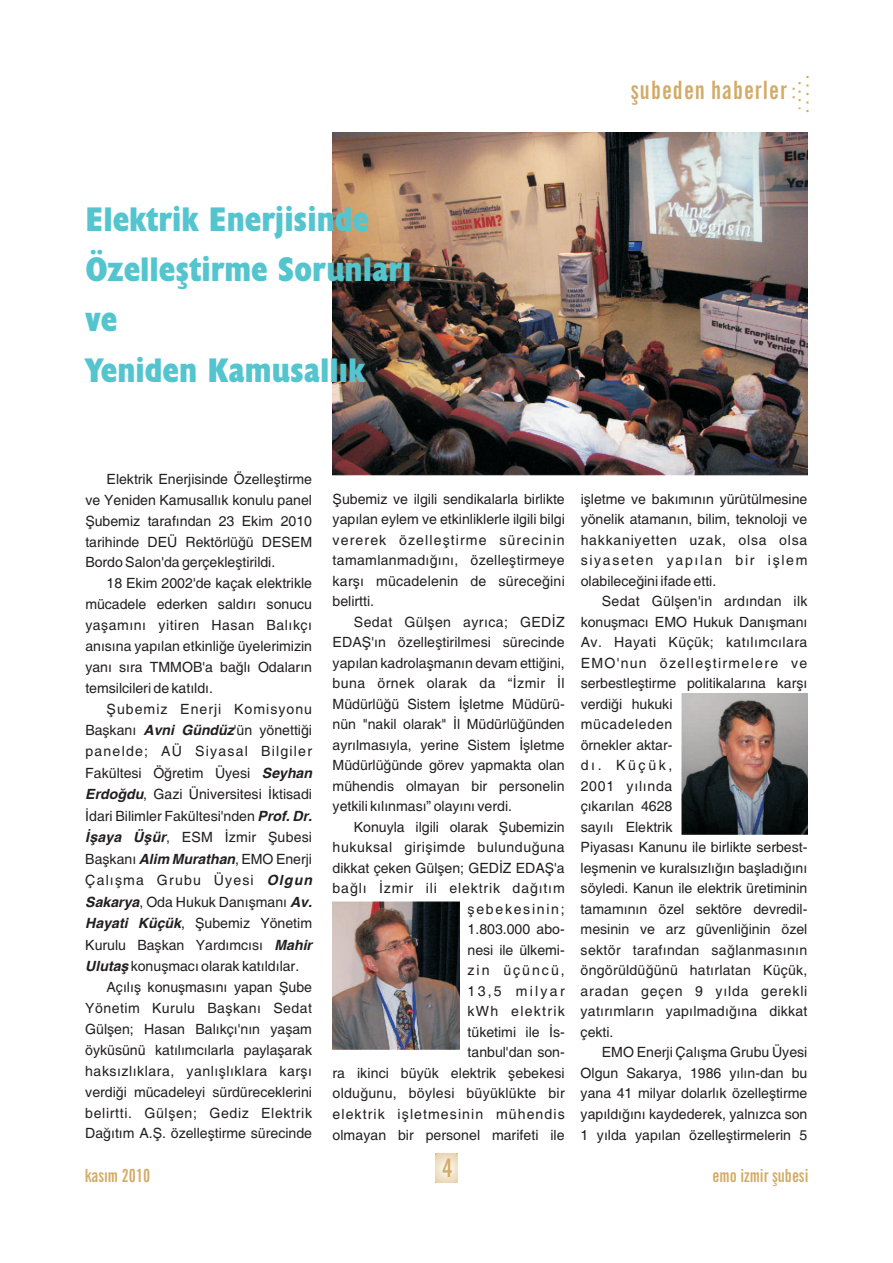
<style>
.page{position:relative;width:893px;height:1263px;background:#fff}
.page>*{position:absolute;margin:0;border:0;box-sizing:border-box;transform-origin:0 0}
.t1{font:700 condensed 34.5px/50.2px "Humanist 521 BT Xtra";color:#54c5cf}
.t2{font:700 condensed 25.5px "News Gothic BT";color:#d2ab66;scale:.88 1}
.t3{font:700 extra-condensed 25.35px "News Gothic BT";letter-spacing:.045em;color:#d2ab66}
.t4{font:700 extra-condensed 18px "News Gothic BT";color:#d2ab66}
.t5{font:14.1px/20.5px "Helvetica";color:#231f20;text-align:justify}
.t6{font:14.1px/20.5px "Helvetica";letter-spacing:.02em;color:#231f20;text-align:right}
.t7{font:14.1px "Helvetica";letter-spacing:.035em;color:#231f20}
.t8{font:14.1px "Helvetica";letter-spacing:.045em;color:#231f20}
.t9{font:14.1px "Helvetica";letter-spacing:.09em;color:#231f20}
.t10{font:14.1px "Helvetica";letter-spacing:.07em;color:#231f20}
.t11{font:14.1px "Helvetica";letter-spacing:.085em;color:#231f20}
.s1{font-weight:700;font-style:italic}
</style>
<div class="page">
<img style="left:333px;top:132px;width:474px;height:343px">
<img style="left:333px;top:901px;width:126px;height:148px">
<img style="left:681px;top:694px;width:126px;height:141px">
<svg style="left:792px;top:76px;width:16px;height:37px"></svg>
<svg style="left:436px;top:1154px;width:21px;height:28px"></svg>
<h3 class="t3" style="left:631px;top:79px;width:157px">şubeden haberler</h3>
<h1 class="t1" style="left:86px;top:197px;width:327px">Elektrik Enerjisinde<br>Özelleştirme Sorunları ve<br>Yeniden Kamusallık</h1>
<p class="t5" style="left:85px;top:470px;width:228px;text-indent:21px">Elektrik Enerjisinde Özelleştirme ve Yeniden Kamusallık konulu panel Şubemiz tarafından 23 Ekim 2010 tarihinde DEÜ Rektörlüğü DESEM Bordo Salon'da gerçekleştirildi.</p>
<p class="t5" style="left:85px;top:574px;width:228px;text-indent:21px">18 Ekim 2002'de kaçak elektrikle mücadele ederken saldırı sonucu yaşamını yitiren Hasan Balıkçı anısına yapılan etkinliğe üyelerimizin yanı sıra TMMOB'a bağlı Odaların temsilcileri de katıldı.</p>
<p class="t10" style="left:107px;top:703px;width:207px">Şubemiz Enerji Komisyonu</p>
<p class="t5" style="left:85px;top:721px;width:228px">Başkanı <span class="s1">Avni Gündüz</span>'ün yönettiği</p>
<p class="t9" style="left:85px;top:746px;width:228px">panelde; AÜ Siyasal Bilgiler</p>
<p class="t5" style="left:85px;top:764px;width:228px">Fakültesi Öğretim Üyesi <span class="s1">Seyhan</span></p>
<p class="t5" style="left:85px;top:785px;width:228px"><span class="s1">Erdoğdu</span>, Gazi Üniversitesi İktisadi</p>
<p class="t5" style="left:85px;top:807px;width:228px">İdari Bilimler Fakültesi'nden <span class="s1">Prof. Dr.</span></p>
<p class="t5" style="left:85px;top:828px;width:228px"><span class="s1">İşaya Üşür</span>, ESM İzmir Şubesi</p>
<p class="t5" style="left:85px;top:850px;width:228px">Başkanı <span class="s1">Alim Murathan</span>, EMO Enerji</p>
<p class="t11" style="left:85px;top:875px;width:228px">Çalışma Grubu Üyesi <span class="s1">Olgun</span></p>
<p class="t5" style="left:85px;top:893px;width:228px"><span class="s1">Sakarya</span>, Oda Hukuk Danışmanı <span class="s1">Av.</span></p>
<p class="t5" style="left:85px;top:914px;width:228px"><span class="s1">Hayati Küçük</span>, Şubemiz Yönetim</p>
<p class="t5" style="left:85px;top:936px;width:228px">Kurulu Başkan Yardımcısı <span class="s1">Mahir</span></p>
<p class="t5" style="left:85px;top:957px;width:215px"><span class="s1">Ulutaş</span> konuşmacı olarak katıldılar.</p>
<p class="t5" style="left:107px;top:978px;width:207px">Açılış konuşmasını yapan Şube</p>
<p class="t7" style="left:85px;top:1003px;width:228px">Yönetim Kurulu Başkanı Sedat</p>
<p class="t5" style="left:85px;top:1020px;width:228px">Gülşen; Hasan Balıkçı'nın yaşam</p>
<p class="t5" style="left:85px;top:1041px;width:228px">öyküsünü katılımcılarla paylaşarak</p>
<p class="t7" style="left:85px;top:1065px;width:228px">haksızlıklara, yanlışlıklara karşı</p>
<p class="t5" style="left:85px;top:1083px;width:228px">verdiği mücadeleyi sürdüreceklerini</p>
<p class="t8" style="left:85px;top:1107px;width:228px">belirtti. Gülşen; Gediz Elektrik</p>
<p class="t5" style="left:85px;top:1124px;width:228px">Dağıtım A.Ş. özelleştirme sürecinde</p>
<p class="t5" style="left:333px;top:490px;width:234px">Şubemiz ve ilgili sendikalarla birlikte yapılan eylem ve etkinliklerle ilgili bilgi vererek özelleştirme sürecinin tamamlanmadığını, özelleştirmeye karşı mücadelenin de süreceğini belirtti.</p>
<p class="t5" style="left:333px;top:613px;width:234px;text-indent:21px">Sedat Gülşen ayrıca; GEDİZ EDAŞ'ın özelleştirilmesi sürecinde yapılan kadrolaşmanın devam ettiğini, buna örnek olarak da “İzmir İl Müdürlüğü Sistem İşletme Müdürü&shy;nün "nakil olarak" İl Müdürlüğünden ayrılmasıyla, yerine Sistem İşletme Müdürlüğünde görev yapmakta olan mühendis olmayan bir personelin yetkili kılınması” olayını verdi.</p>
<p class="t6" style="left:333px;top:818px;width:234px">Konuyla ilgili olarak Şubemizin hukuksal girişimde bulunduğuna dikkat çeken Gülşen; GEDİZ EDAŞ'a bağlı İzmir ili elektrik dağıtım şebekesinin;<br>1.803.000 abo-<br>nesi ile ülkemi-<br>zin üçüncü,<br>13,5 milyar<br>kWh elektrik<br>tüketimi ile İs-<br>tanbul'dan son-<br>ra ikinci büyük elektrik şebekesi olduğunu, böylesi büyüklükte bir elektrik işletmesinin mühendis olmayan bir personel marifeti ile</p>
<p class="t4" style="left:85px;top:1168px;width:67px">kasım 2010</p>
<h2 class="t2" style="left:442px;top:1158px;width:12px">4</h2>
<p class="t5" style="left:581px;top:490px;width:228px">işletme ve bakımının yürütülmesine yönelik atamanın, bilim, teknoloji ve hakkaniyetten uzak, olsa olsa siyaseten yapılan bir işlem olabileceğini ifade etti.</p>
<p class="t5" style="left:581px;top:592px;width:228px;text-align:left;text-indent:21px">Sedat Gülşen'in ardından ilk konuşmacı EMO Hukuk Danışmanı<br>Av. Hayati Küçük; katılımcılara<br>EMO'nun özelleştirmelere ve serbestleştirme politikalarına karşı verdiği hukuki<br>mücadeleden<br>örnekler aktar-<br>dı. Küçük,<br>2001 yılında<br>çıkarılan 4628<br>sayılı Elektrik<br>Piyasası Kanunu ile birlikte serbest&shy;leşmenin ve kuralsızlığın başladığını söyledi. Kanun ile elektrik üretiminin tamamının özel sektöre devredil&shy;mesinin ve arz güvenliğinin özel sektör tarafından sağlanmasının öngörüldüğünü hatırlatan Küçük, aradan geçen 9 yılda gerekli yatırımların yapılmadığına dikkat çekti.</p>
<p class="t5" style="left:581px;top:1043px;width:228px;text-indent:21px">EMO Enerji Çalışma Grubu Üyesi Olgun Sakarya, 1986 yılın-dan bu yana 41 milyar dolarlık özelleştirme yapıldığını kaydederek, yalnızca son 1 yılda yapılan özelleştirmelerin 5</p>
<p class="t4" style="left:713px;top:1169px;width:97px">emo izmir şubesi</p>
</div>
